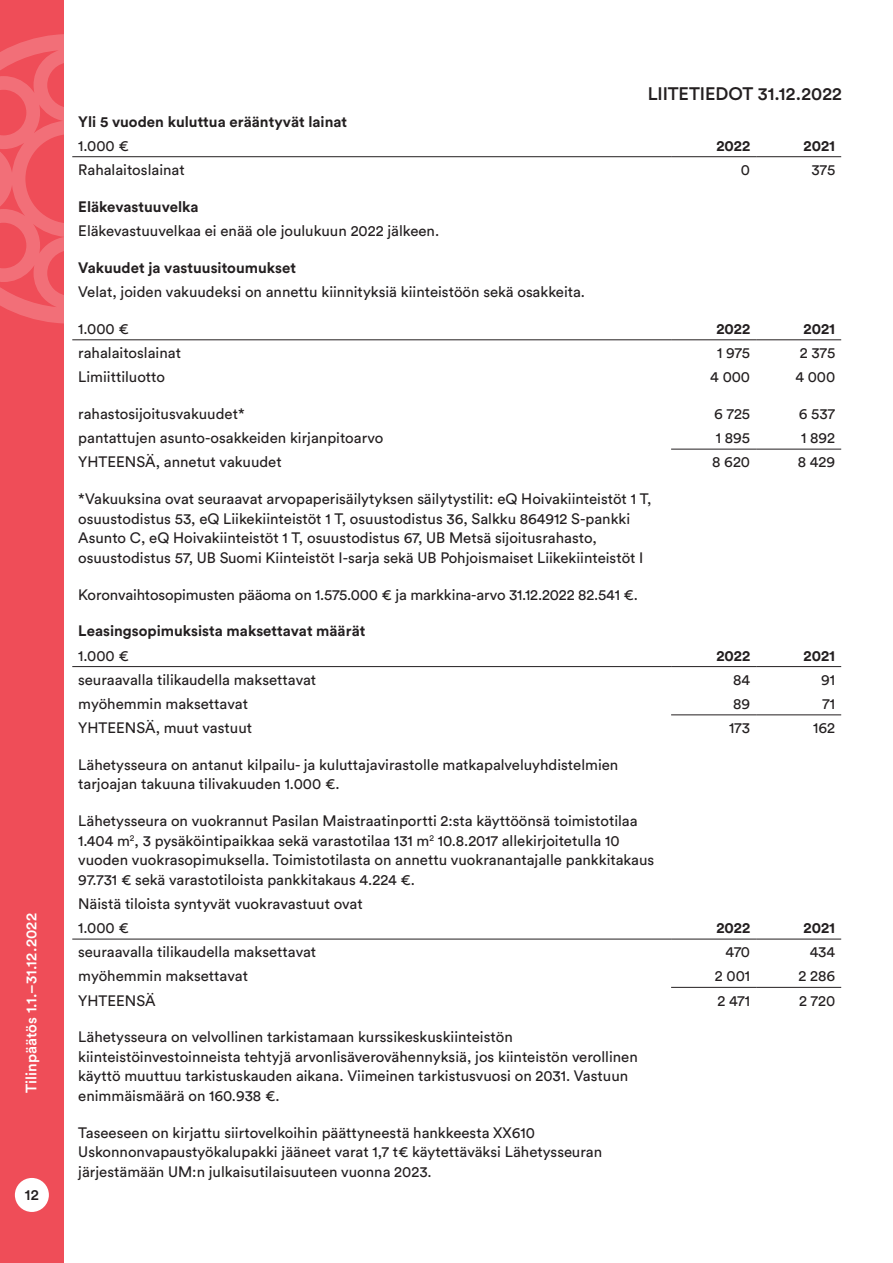
<style>
.page{position:relative;width:893px;height:1263px;background:#fff}
.page>*{position:absolute;margin:0;border:0;box-sizing:border-box;transform-origin:0 0}
.väli_väli_ots_ARNO{font:500 18px "Circular Std";letter-spacing:-.005em;color:#231f20}
.Taulukko_book_10_13{font:15px/19.5px "Circular Std";color:#231f20}
.Taulukko_book_10_13-2{font:700 15px "Circular Std";color:#231f20}
.O1{font:500 15px "Circular Std";letter-spacing:.005em;color:#fff}
.t1{font:500 15px "Circular Std";color:#231f20}
</style>
<div class="page">
<div style="left:0;top:0;width:64px;height:1263px;background:#ef4d58"></div>
<svg style="left:0;top:34px;width:215px;height:290px"></svg>
<div style="left:15px;top:1178px;width:34px;height:34px;background:#fff;border-radius:50%"></div>
<hr style="left:72px;top:939px;width:599px;height:1px;background:#231f20">
<hr style="left:671px;top:939px;width:85px;height:1px;background:#231f20">
<hr style="left:756px;top:939px;width:85px;height:1px;background:#231f20">
<hr style="left:72px;top:666px;width:599px;height:1px;background:#231f20">
<hr style="left:671px;top:666px;width:85px;height:1px;background:#231f20">
<hr style="left:756px;top:666px;width:85px;height:1px;background:#231f20">
<hr style="left:72px;top:156px;width:599px;height:1px;background:#231f20">
<hr style="left:671px;top:156px;width:85px;height:1px;background:#231f20">
<hr style="left:756px;top:156px;width:85px;height:1px;background:#231f20">
<hr style="left:72px;top:339px;width:599px;height:1px;background:#231f20">
<hr style="left:671px;top:339px;width:85px;height:1px;background:#231f20">
<hr style="left:756px;top:339px;width:85px;height:1px;background:#231f20">
<hr style="left:671px;top:449px;width:85px;height:1px;background:#231f20">
<hr style="left:756px;top:449px;width:85px;height:1px;background:#231f20">
<hr style="left:671px;top:714px;width:85px;height:1px;background:#231f20">
<hr style="left:756px;top:714px;width:85px;height:1px;background:#231f20">
<hr style="left:671px;top:987px;width:85px;height:1px;background:#231f20">
<hr style="left:756px;top:987px;width:85px;height:1px;background:#231f20">
<p class="O1" style="left:22px;top:1093px;width:181px;rotate:-90deg">Tilinpäätös 1.1.–31.12.2022</p>
<p class="t1" style="left:25px;top:1185px;width:15px">12</p>
<p class="väli_väli_ots_ARNO" style="left:648px;top:82px;width:196px">LIITETIEDOT 31.12.2022</p>
<p class="Taulukko_book_10_13-2" style="left:78px;top:112px;width:270px">Yli 5 vuoden kuluttua erääntyvät lainat</p>
<p class="Taulukko_book_10_13" style="left:78px;top:136px;width:52px">1.000 €</p>
<p class="Taulukko_book_10_13-2" style="left:716px;top:136px;width:35px">2022</p>
<p class="Taulukko_book_10_13-2" style="left:804px;top:136px;width:33px">2021</p>
<p class="Taulukko_book_10_13" style="left:78px;top:160px;width:108px">Rahalaitoslainat</p>
<p class="Taulukko_book_10_13" style="left:741px;top:160px;width:11px">0</p>
<p class="Taulukko_book_10_13" style="left:811px;top:160px;width:25px">375</p>
<p class="Taulukko_book_10_13-2" style="left:78px;top:197px;width:122px">Eläkevastuuvelka</p>
<p class="Taulukko_book_10_13" style="left:78px;top:221px;width:362px">Eläkevastuuvelkaa ei enää ole joulukuun 2022 jälkeen.</p>
<p class="Taulukko_book_10_13-2" style="left:78px;top:258px;width:219px">Vakuudet ja vastuusitoumukset</p>
<p class="Taulukko_book_10_13" style="left:78px;top:282px;width:508px">Velat, joiden vakuudeksi on annettu kiinnityksiä kiinteistöön sekä osakkeita.</p>
<p class="Taulukko_book_10_13" style="left:78px;top:319px;width:52px">1.000 €</p>
<p class="Taulukko_book_10_13-2" style="left:716px;top:319px;width:35px">2022</p>
<p class="Taulukko_book_10_13-2" style="left:804px;top:319px;width:33px">2021</p>
<p class="Taulukko_book_10_13" style="left:78px;top:343px;width:104px">rahalaitoslainat</p>
<p class="Taulukko_book_10_13" style="left:717px;top:343px;width:34px">1 975</p>
<p class="Taulukko_book_10_13" style="left:800px;top:343px;width:37px">2 375</p>
<p class="Taulukko_book_10_13" style="left:78px;top:367px;width:88px">Limiittiluotto</p>
<p class="Taulukko_book_10_13" style="left:710px;top:367px;width:41px">4 000</p>
<p class="Taulukko_book_10_13" style="left:795px;top:367px;width:41px">4 000</p>
<p class="Taulukko_book_10_13" style="left:78px;top:404px;width:168px">rahastosijoitusvakuudet*</p>
<p class="Taulukko_book_10_13" style="left:714px;top:404px;width:37px">6 725</p>
<p class="Taulukko_book_10_13" style="left:799px;top:404px;width:38px">6 537</p>
<p class="Taulukko_book_10_13" style="left:78px;top:428px;width:307px">pantattujen asunto-osakkeiden kirjanpitoarvo</p>
<p class="Taulukko_book_10_13" style="left:716px;top:428px;width:36px">1 895</p>
<p class="Taulukko_book_10_13" style="left:801px;top:428px;width:36px">1 892</p>
<p class="Taulukko_book_10_13" style="left:78px;top:452px;width:205px">YHTEENSÄ, annetut vakuudet</p>
<p class="Taulukko_book_10_13" style="left:712px;top:452px;width:39px">8 620</p>
<p class="Taulukko_book_10_13" style="left:798px;top:452px;width:39px">8 429</p>
<p class="Taulukko_book_10_13" style="left:78px;top:489px;width:575px">*Vakuuksina ovat seuraavat arvopaperisäilytyksen säilytystilit: eQ Hoivakiinteistöt 1 T, osuustodistus 53, eQ Liikekiinteistöt 1 T, osuustodistus 36, Salkku 864912 S-pankki Asunto C, eQ Hoivakiinteistöt 1 T, osuustodistus 67, UB Metsä sijoitusrahasto, osuustodistus 57, UB Suomi Kiinteistöt I-sarja sekä UB Pohjoismaiset Liikekiinteistöt I</p>
<p class="Taulukko_book_10_13" style="left:78px;top:584px;width:561px">Koronvaihtosopimusten pääoma on 1.575.000 € ja markkina-arvo 31.12.2022 82.541 €.</p>
<p class="Taulukko_book_10_13-2" style="left:78px;top:621px;width:288px">Leasingsopimuksista maksettavat määrät</p>
<p class="Taulukko_book_10_13" style="left:78px;top:645px;width:52px">1.000 €</p>
<p class="Taulukko_book_10_13-2" style="left:716px;top:646px;width:35px">2022</p>
<p class="Taulukko_book_10_13-2" style="left:804px;top:646px;width:33px">2021</p>
<p class="Taulukko_book_10_13" style="left:78px;top:669px;width:239px">seuraavalla tilikaudella maksettavat</p>
<p class="Taulukko_book_10_13" style="left:733px;top:669px;width:19px">84</p>
<p class="Taulukko_book_10_13" style="left:821px;top:669px;width:15px">91</p>
<p class="Taulukko_book_10_13" style="left:78px;top:694px;width:171px">myöhemmin maksettavat</p>
<p class="Taulukko_book_10_13" style="left:733px;top:694px;width:19px">89</p>
<p class="Taulukko_book_10_13" style="left:823px;top:694px;width:14px">71</p>
<p class="Taulukko_book_10_13" style="left:78px;top:718px;width:175px">YHTEENSÄ, muut vastuut</p>
<p class="Taulukko_book_10_13" style="left:729px;top:718px;width:22px">173</p>
<p class="Taulukko_book_10_13" style="left:813px;top:718px;width:24px">162</p>
<p class="Taulukko_book_10_13" style="left:78px;top:755px;width:542px">Lähetysseura on antanut kilpailu- ja kuluttajavirastolle matkapalveluyhdistelmien tarjoajan takuuna tilivakuuden 1.000 €.</p>
<p class="Taulukko_book_10_13" style="left:78px;top:811px;width:577px">Lähetysseura on vuokrannut Pasilan Maistraatinportti 2:sta käyttöönsä toimistotilaa 1.404 m<sup>2</sup>, 3 pysäköintipaikkaa sekä varastotilaa 131 m<sup>2</sup> 10.8.2017 allekirjoitetulla 10 vuoden vuokrasopimuksella. Toimistotilasta on annettu vuokranantajalle pankkitakaus 97.731 € sekä varastotiloista pankkitakaus 4.224 €.</p>
<p class="Taulukko_book_10_13" style="left:78px;top:894px;width:286px">Näistä tiloista syntyvät vuokravastuut ovat</p>
<p class="Taulukko_book_10_13" style="left:78px;top:918px;width:52px">1.000 €</p>
<p class="Taulukko_book_10_13-2" style="left:716px;top:918px;width:35px">2022</p>
<p class="Taulukko_book_10_13-2" style="left:804px;top:918px;width:33px">2021</p>
<p class="Taulukko_book_10_13" style="left:78px;top:942px;width:239px">seuraavalla tilikaudella maksettavat</p>
<p class="Taulukko_book_10_13" style="left:725px;top:942px;width:26px">470</p>
<p class="Taulukko_book_10_13" style="left:810px;top:942px;width:27px">434</p>
<p class="Taulukko_book_10_13" style="left:78px;top:966px;width:171px">myöhemmin maksettavat</p>
<p class="Taulukko_book_10_13" style="left:715px;top:966px;width:37px">2 001</p>
<p class="Taulukko_book_10_13" style="left:798px;top:966px;width:38px">2 286</p>
<p class="Taulukko_book_10_13" style="left:78px;top:990px;width:79px">YHTEENSÄ</p>
<p class="Taulukko_book_10_13" style="left:717px;top:990px;width:34px">2 471</p>
<p class="Taulukko_book_10_13" style="left:799px;top:990px;width:38px">2 720</p>
<p class="Taulukko_book_10_13" style="left:78px;top:1027px;width:561px">Lähetysseura on velvollinen tarkistamaan kurssikeskuskiinteistön kiinteistöinvestoinneista tehtyjä arvonlisäverovähennyksiä, jos kiinteistön verollinen käyttö muuttuu tarkistuskauden aikana. Viimeinen tarkistusvuosi on 2031. Vastuun enimmäismäärä on 160.938 €.</p>
<p class="Taulukko_book_10_13" style="left:78px;top:1122px;width:525px">Taseeseen on kirjattu siirtovelkoihin päättyneestä hankkeesta XX610<br>Uskonnonvapaustyökalupakki jääneet varat 1,7 t€ käytettäväksi Lähetysseuran järjestämään UM:n julkaisutilaisuuteen vuonna 2023.</p>
</div>
